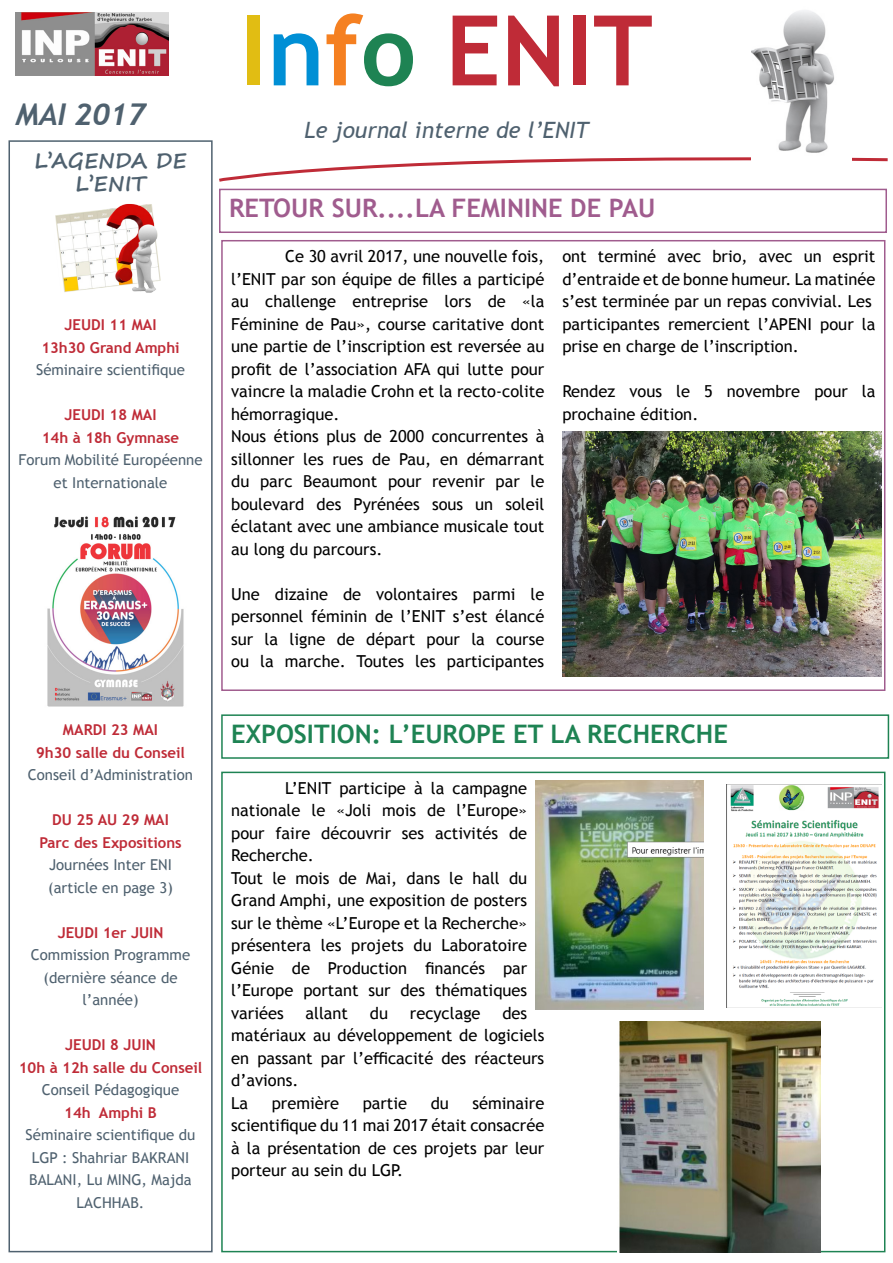
<style>
.page{position:relative;width:893px;height:1263px;background:#fff}
.page>*{position:absolute;margin:0;border:0;box-sizing:border-box;transform-origin:0 0}
.t1{font:700 97.5px "Trebuchet MS";color:#bf2b37}
.t2{font:italic 700 30px "Trebuchet";color:#4f616f}
.t3{font:700 25.5px "Trebuchet MS";color:#1e8353}
.t4{font:700 25.5px "Trebuchet MS";color:#a05c8e}
.t5{font:italic 22.5px "Trebuchet MS";color:#4f616f}
.t6{font:700 21px/22.5px "Segoe Print";color:#4f616f;text-align:center}
.t7{font:16.5px/22.5px "Trebuchet MS";color:#000;text-align:justify}
.t8{font:15px/22.5px "Trebuchet MS";color:#4f616f;text-align:center}
.t9{font:700 15px "Trebuchet MS";color:#bf2b37}
.s1{color:#e1bd13}
.s2{color:#008fd5}
.s3{color:#f58021}
.s4{color:#1e8353}
</style>
<div class="page">
<div style="left:9px;top:140px;width:204px;height:1112px;border:2px solid #4f616f"></div>
<div style="left:219px;top:189px;width:668px;height:44px;border:2px solid #a05c8e"></div>
<div style="left:221px;top:240px;width:664px;height:451px;border:2px solid #a05c8e"></div>
<div style="left:221px;top:714px;width:668px;height:45px;border:2px solid #1e8353"></div>
<svg style="left:219px;top:157px;width:669px;height:25px"></svg>
<img style="left:752px;top:10px;width:99px;height:157px">
<img style="left:55px;top:204px;width:106px;height:89px">
<img style="left:562px;top:432px;width:319px;height:245px">
<img style="left:619px;top:1021px;width:202px;height:231px">
<img style="left:536px;top:780px;width:168px;height:230px">
<img style="left:726px;top:784px;width:155px;height:223px">
<img style="left:47px;top:516px;width:137px;height:191px">
<img style="left:16px;top:13px;width:152px;height:63px">
<p class="t2" style="left:16px;top:96px;width:131px">MAI 2017</p>
<p class="t6" style="left:34px;top:149px;width:154px">L’AGENDA DE<br>L’ENIT</p>
<p class="t9" style="left:65px;top:315px;width:93px">JEUDI 11 MAI</p>
<p class="t9" style="left:41px;top:338px;width:140px">13h30 Grand Amphi</p>
<p class="t8" style="left:36px;top:358px;width:150px">Séminaire scientifique</p>
<p class="t9" style="left:65px;top:405px;width:93px">JEUDI 18 MAI</p>
<p class="t9" style="left:42px;top:428px;width:139px">14h à 18h Gymnase</p>
<p class="t8" style="left:19px;top:448px;width:186px">Forum Mobilité Européenne et Internationale</p>
<p class="t9" style="left:63px;top:720px;width:97px">MARDI 23 MAI</p>
<p class="t9" style="left:36px;top:743px;width:150px">9h30 salle du Conseil</p>
<p class="t8" style="left:28px;top:763px;width:167px">Conseil d’Administration</p>
<p class="t9" style="left:52px;top:810px;width:118px">DU 25 AU 29 MAI</p>
<p class="t9" style="left:39px;top:833px;width:144px">Parc des Expositions</p>
<p class="t8" style="left:49px;top:853px;width:124px">Journées Inter ENI</p>
<p class="t8" style="left:48px;top:876px;width:126px">(article en page 3)</p>
<p class="t9" style="left:58px;top:923px;width:107px">JEUDI 1er JUIN</p>
<p class="t8" style="left:31px;top:943px;width:161px">Commission Programme (dernière séance de l’année)</p>
<p class="t9" style="left:65px;top:1035px;width:92px">JEUDI 8 JUIN</p>
<p class="t9" style="left:19px;top:1058px;width:185px">10h à 12h salle du Conseil</p>
<p class="t8" style="left:42px;top:1078px;width:139px">Conseil Pédagogique</p>
<p class="t9" style="left:64px;top:1103px;width:94px">14h Amphi B</p>
<p class="t8" style="left:26px;top:1123px;width:171px">Séminaire scientifique du<br>LGP : Shahriar BAKRANI<br>BALANI, Lu MING, Majda<br>LACHHAB.</p>
<p class="t1" style="left:240px;top:-10px;width:414px"><span class="s1">I</span><span class="s2">n</span><span class="s3">f</span><span class="s4">o</span> ENIT</p>
<p class="t5" style="left:304px;top:116px;width:286px">Le journal interne de l’ENIT</p>
<p class="t4" style="left:229px;top:192px;width:428px">RETOUR SUR....LA FEMININE DE PAU</p>
<p class="t7" style="left:231px;top:245px;width:315px;text-indent:54px">Ce 30 avril 2017, une nouvelle fois, l’ENIT par son équipe de filles a participé au challenge entreprise lors de «la Féminine de Pau», course caritative dont une partie de l’inscription est reversée au profit de l’association AFA qui lutte pour vaincre la maladie Crohn et la recto-colite hémorragique.</p>
<p class="t7" style="left:231px;top:425px;width:315px">Nous étions plus de 2000 concurrentes à sillonner les rues de Pau, en démarrant du parc Beaumont pour revenir par le boulevard des Pyrénées sous un soleil éclatant avec une ambiance musicale tout au long du parcours.</p>
<p class="t7" style="left:231px;top:582px;width:315px">Une dizaine de volontaires parmi le personnel féminin de l’ENIT s’est élancé sur la ligne de départ pour la course ou la marche. Toutes les participantes</p>
<p class="t7" style="left:562px;top:245px;width:315px">ont terminé avec brio, avec un esprit d’entraide et de bonne humeur. La matinée s’est terminée par un repas convivial. Les</p>
<p class="t7" style="left:562px;top:312px;width:315px">participantes remercient l’APENI pour la prise en charge de l’inscription.</p>
<p class="t7" style="left:562px;top:380px;width:315px">Rendez vous le 5 novembre pour la prochaine édition.</p>
<p class="t3" style="left:231px;top:718px;width:498px">EXPOSITION: L’EUROPE ET LA RECHERCHE</p>
<p class="t7" style="left:231px;top:776px;width:298px;text-indent:54px">L’ENIT participe à la campagne nationale le «Joli mois de l’Europe» pour faire découvrir ses activités de Recherche.</p>
<p class="t7" style="left:231px;top:866px;width:298px">Tout le mois de Mai, dans le hall du Grand Amphi, une exposition de posters sur le thème «L’Europe et la Recherche» présentera les projets du Laboratoire Génie de Production financés par l’Europe portant sur des thématiques variées</p>
<p class="t7" style="left:231px;top:1001px;width:315px;text-align:left;text-indent:271px">des matériaux au développement de logiciels en passant par l’efficacité des réacteurs d’avions.</p>
<p class="t7" style="left:231px;top:1091px;width:19px">La</p>
<p class="t7" style="left:272px;top:1091px;width:69px">première</p>
<p class="t7" style="left:363px;top:1091px;width:46px">partie</p>
<p class="t7" style="left:431px;top:1091px;width:20px">du</p>
<p class="t7" style="left:306px;top:1001px;width:44px">allant</p>
<p class="t7" style="left:370px;top:1001px;width:20px">du</p>
<p class="t7" style="left:410px;top:1001px;width:72px">recyclage</p>
<p class="t7" style="left:231px;top:1091px;width:315px;text-indent:241px">séminaire scientifique du 11 mai 2017 était consacrée à la présentation de ces projets par leur porteur au sein du LGP.</p>
</div>
